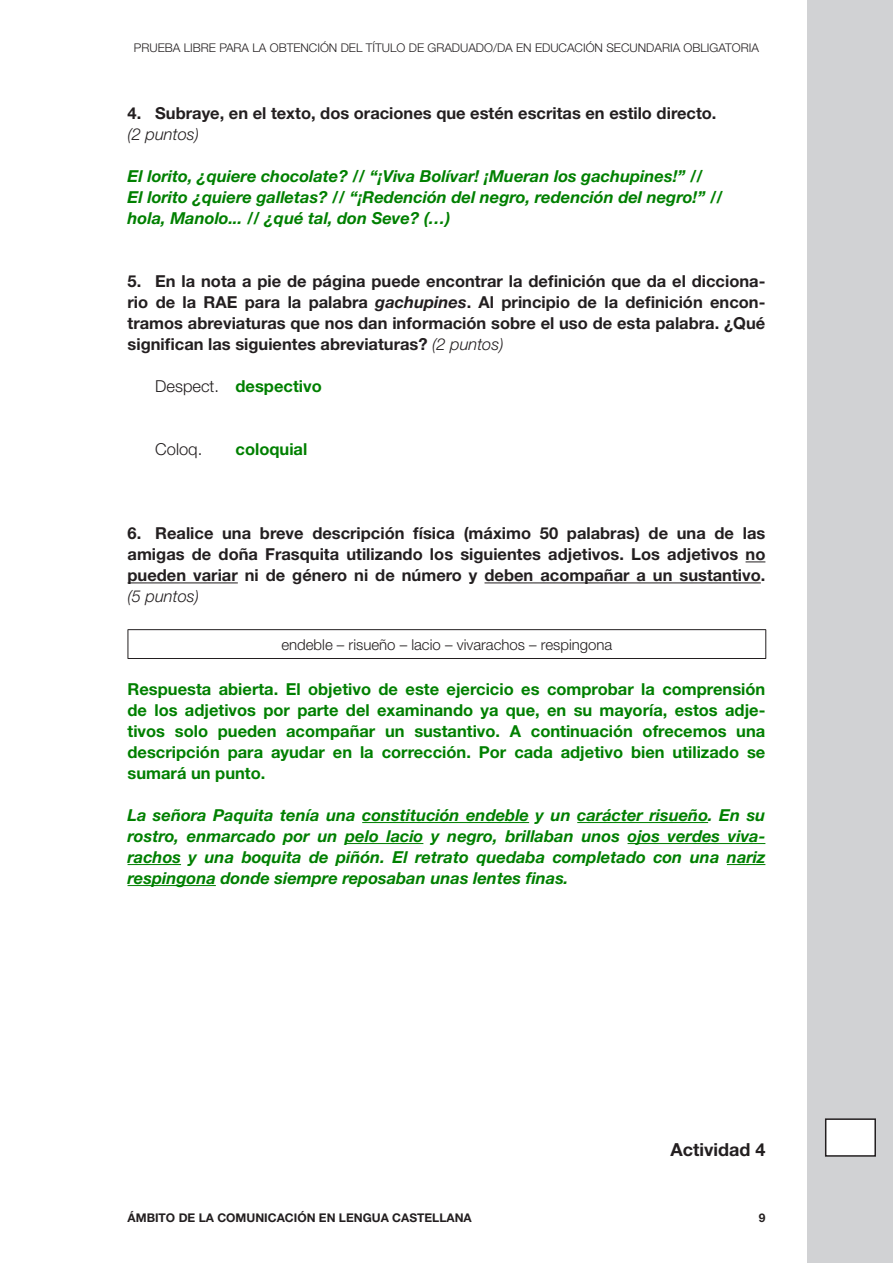
<style>
.page{position:relative;width:893px;height:1263px;background:#fff}
.page>*{position:absolute;margin:0;border:0;box-sizing:border-box;transform-origin:0 0}
.Text{font:700 18px "Helvetica Neue";color:#231f20}
.Pregunta{font:700 16.5px/21px "Helvetica Neue";color:#231f20;text-align:justify}
.Text_pauta{font:italic 700 16.5px/21px "Helvetica Neue";color:#008000;text-align:justify}
.Text_pauta-2{font:700 16.5px/21px "Helvetica Neue";color:#008000;text-align:justify}
.Subpregunta{font:700 16.5px "Helvetica Neue";color:#008000}
.Pregunta-2{font:italic 300 16.5px "Helvetica Neue";color:#231f20}
.Subpregunta-2{font:300 16.5px "Helvetica Neue";color:#231f20}
.Requadre{font:300 15px "Helvetica Neue";color:#231f20}
.t1{font:300 12px "Helvetica Neue";color:#231f20}
.t2{font:700 12px "Helvetica Neue";color:#231f20}
.s1{font-style:italic}
.s2{font-weight:300;font-style:italic}
.s3{font-weight:300;color:#231f20}
</style>
<div class="page">
<div style="left:808px;top:0;width:85px;height:1263px;background:#d1d2d4"></div>
<svg style="left:745px;top:561px;width:20px;height:1px"></svg>
<hr style="left:128px;top:582px;width:110px;height:1px;background:#231f20">
<hr style="left:484px;top:582px;width:277px;height:1px;background:#231f20">
<hr style="left:362px;top:822px;width:167px;height:1px;background:#008000">
<hr style="left:577px;top:822px;width:131px;height:1px;background:#008000">
<hr style="left:345px;top:843px;width:78px;height:1px;background:#008000">
<hr style="left:628px;top:843px;width:137px;height:1px;background:#008000">
<hr style="left:128px;top:864px;width:53px;height:1px;background:#008000">
<hr style="left:727px;top:864px;width:38px;height:1px;background:#008000">
<hr style="left:128px;top:885px;width:88px;height:1px;background:#008000">
<hr style="left:128px;top:629px;width:638px;height:1px;background:#231f20">
<svg style="left:128px;top:630px;width:1px;height:28px"></svg>
<svg style="left:765px;top:630px;width:1px;height:28px"></svg>
<hr style="left:128px;top:658px;width:638px;height:1px;background:#231f20">
<div style="left:826px;top:1119px;width:49px;height:37px;background:#fff"></div>
<div style="left:825px;top:1118px;width:51px;height:39px;border:2px solid #231f20"></div>
<p class="t1" style="left:134px;top:40px;width:626px">PRUEBA LIBRE PARA LA OBTENCIÓN DEL TÍTULO DE GRADUADO/DA EN EDUCACIÓN SECUNDARIA OBLIGATORIA</p>
<p class="Pregunta" style="left:128px;top:102px;width:590px">4. Subraye, en el texto, dos oraciones que estén escritas en estilo directo.</p>
<p class="Pregunta-2" style="left:128px;top:125px;width:73px">(2 puntos)</p>
<p class="Text_pauta" style="left:128px;top:165px;width:577px">El lorito, ¿quiere chocolate? // “¡Viva Bolívar! ¡Mueran los gachupines!” //</p>
<p class="Text_pauta" style="left:128px;top:186px;width:597px">El lorito ¿quiere galletas? // “¡Redención del negro, redención del negro!” //</p>
<p class="Text_pauta" style="left:128px;top:207px;width:324px">hola, Manolo... // ¿qué tal, don Seve? (…)</p>
<p class="Pregunta" style="left:128px;top:270px;width:639px">5. En la nota a pie de página puede encontrar la definición que da el dicciona&shy;rio de la RAE para la palabra <span class="s1">gachupines</span>. Al principio de la definición encon&shy;tramos abreviaturas que nos dan información sobre el uso de esta palabra. ¿Qué significan las siguientes abreviaturas? <span class="s2">(2 puntos)</span></p>
<p class="Subpregunta" style="left:155px;top:376px;width:168px"><span class="s3">Despect.</span> despectivo</p>
<p class="Subpregunta-2" style="left:155px;top:439px;width:49px">Coloq.</p>
<p class="Subpregunta" style="left:236px;top:439px;width:73px">coloquial</p>
<p class="Pregunta" style="left:128px;top:522px;width:639px">6. Realice una breve descripción física (máximo 50 palabras) de una de las amigas de doña Frasquita utilizando los siguientes adjetivos. Los adjetivos no pueden variar ni de género ni de número y deben acompañar a un sustantivo. <span class="s2">(5 puntos)</span></p>
<p class="Requadre" style="left:281px;top:635px;width:332px">endeble – risueño – lacio – vivarachos – respingona</p>
<p class="Text_pauta-2" style="left:128px;top:678px;width:639px">Respuesta abierta. El objetivo de este ejercicio es comprobar la comprensión de los adjetivos por parte del examinando ya que, en su mayoría, estos adje&shy;tivos solo pueden acompañar un sustantivo. A continuación ofrecemos una descripción para ayudar en la corrección. Por cada adjetivo bien utilizado se sumará un punto.</p>
<p class="Text_pauta" style="left:128px;top:804px;width:639px">La señora Paquita tenía una constitución endeble y un carácter risueño. En su rostro, enmarcado por un pelo lacio y negro, brillaban unos ojos verdes viva&shy;rachos y una boquita de piñón. El retrato quedaba completado con una nariz respingona donde siempre reposaban unas lentes finas.</p>
<p class="Text" style="left:670px;top:1139px;width:96px">Actividad 4</p>
<p class="t2" style="left:128px;top:1210px;width:346px">ÁMBITO DE LA COMUNICACIÓN EN LENGUA CASTELLANA</p>
<p class="t2" style="left:759px;top:1210px;width:8px">9</p>
</div>
